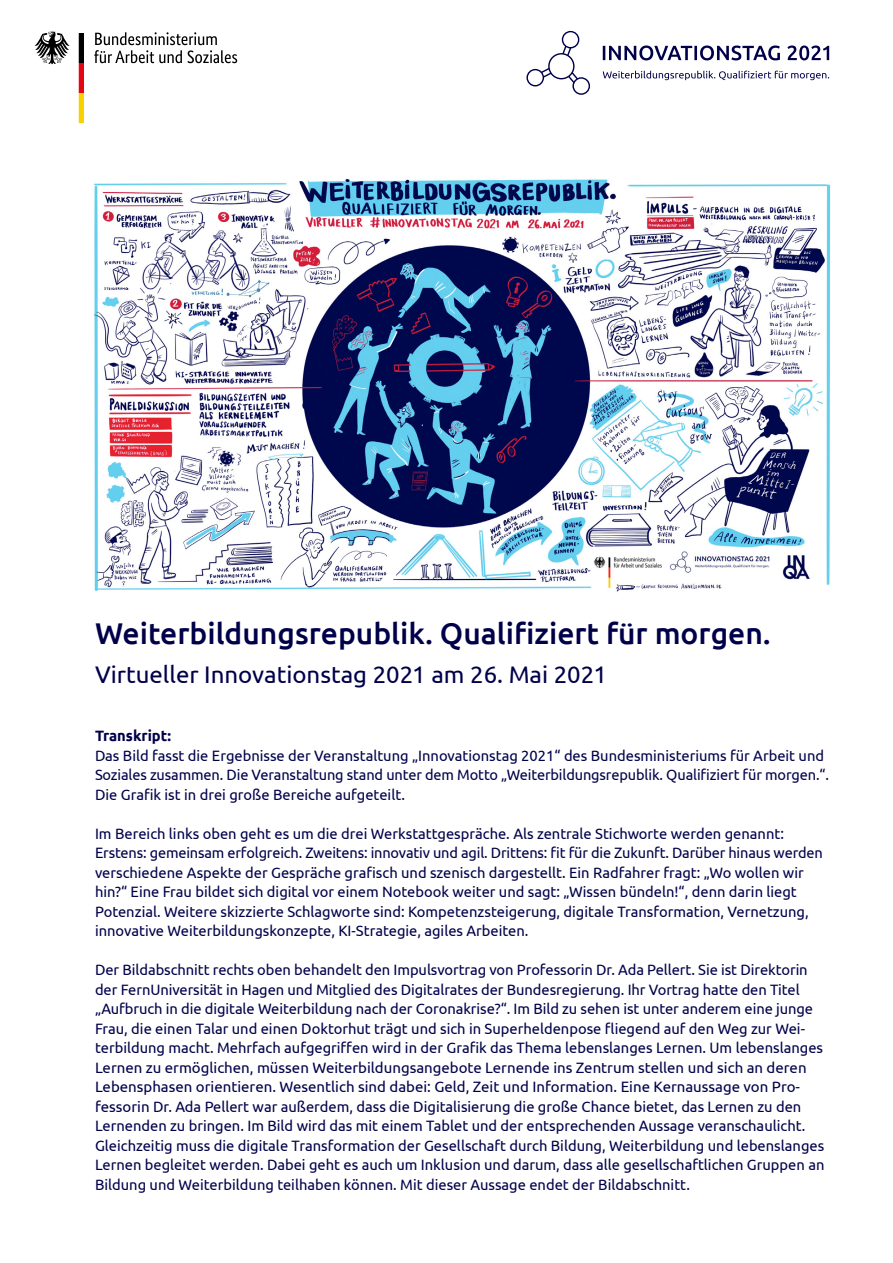
<style>
.page{position:relative;width:893px;height:1263px;background:#fff}
.page>*{position:absolute;margin:0;border:0;box-sizing:border-box;transform-origin:0 0}
.Absatzformat_1{font:500 30px "Ubuntu";color:#00004a}
.Subline{font:24px "Ubuntu";color:#00004a}
.Fließtext{font:15px/19.5px "Ubuntu";color:#00004a}
.Auszeichnung{font:700 15px "Ubuntu";color:#00004a}
</style>
<div class="page">
<svg style="left:94px;top:32px;width:143px;height:31px"></svg>
<svg style="left:35px;top:32px;width:35px;height:32px"></svg>
<svg style="left:79px;top:33px;width:5px;height:90px"></svg>
<svg style="left:787px;top:45px;width:42px;height:15px"></svg>
<svg style="left:603px;top:45px;width:177px;height:15px"></svg>
<svg style="left:603px;top:71px;width:226px;height:9px"></svg>
<svg style="left:537px;top:39px;width:43px;height:48px"></svg>
<div style="left:562px;top:32px;width:17px;height:16px;background:#fff;border-radius:50%"></div>
<div style="left:562px;top:31px;width:17px;height:17px;border:1px solid #00004a;border-radius:50%"></div>
<svg style="left:573px;top:78px;width:16px;height:16px"></svg>
<div style="left:572px;top:77px;width:18px;height:18px;border:1px solid #00004a;border-radius:50%"></div>
<svg style="left:527px;top:70px;width:16px;height:16px"></svg>
<div style="left:526px;top:69px;width:18px;height:17px;border:1px solid #00004a;border-radius:50%"></div>
<div style="left:549px;top:54px;width:25px;height:25px;background:#fff;border-radius:50%"></div>
<div style="left:548px;top:53px;width:27px;height:26px;border:1px solid #00004a;border-radius:50%"></div>
<img style="left:94px;top:179px;width:737px;height:413px">
<h1 class="Absatzformat_1" style="left:95px;top:614px;width:677px">Weiterbildungsrepublik. Qualifiziert für morgen.</h1>
<h2 class="Subline" style="left:95px;top:659px;width:513px">Virtueller Innovationstag 2021 am 26. Mai 2021</h2>
<p class="Auszeichnung" style="left:95px;top:727px;width:78px">Transkript:</p>
<p class="Fließtext" style="left:95px;top:745px;width:735px">Das Bild fasst die Ergebnisse der Veranstaltung „Innovationstag 2021“ des Bundesministeriums für Arbeit und<br>Soziales zusammen. Die Veranstaltung stand unter dem Motto „Weiterbildungsrepublik. Qualifiziert für morgen.“.<br>Die Grafik ist in drei große Bereiche aufgeteilt.</p>
<p class="Fließtext" style="left:95px;top:823px;width:729px">Im Bereich links oben geht es um die drei Werkstattgespräche. Als zentrale Stichworte werden genannt:<br>Erstens: gemeinsam erfolgreich. Zweitens: innovativ und agil. Drittens: fit für die Zukunft. Darüber hinaus werden verschiedene Aspekte der Gespräche grafisch und szenisch dargestellt. Ein Radfahrer fragt: „Wo wollen wir hin?“ Eine Frau bildet sich digital vor einem Notebook weiter und sagt: „Wissen bündeln!“, denn darin liegt Potenzial. Weitere skizzierte Schlagworte sind: Kompetenzsteigerung, digitale Transformation, Vernetzung, innovative Weiterbildungskonzepte, KI-Strategie, agiles Arbeiten.</p>
<p class="Fließtext" style="left:95px;top:959px;width:731px">Der Bildabschnitt rechts oben behandelt den Impulsvortrag von Professorin Dr. Ada Pellert. Sie ist Direktorin der FernUniversität in Hagen und Mitglied des Digitalrates der Bundesregierung. Ihr Vortrag hatte den Titel „Aufbruch in die digitale Weiterbildung nach der Coronakrise?“. Im Bild zu sehen ist unter anderem eine junge Frau, die einen Talar und einen Doktorhut trägt und sich in Superheldenpose fliegend auf den Weg zur Wei&shy;terbildung macht. Mehrfach aufgegriffen wird in der Grafik das Thema lebenslanges Lernen. Um lebenslanges Lernen zu ermöglichen, müssen Weiterbildungsangebote Lernende ins Zentrum stellen und sich an deren Lebensphasen orientieren. Wesentlich sind dabei: Geld, Zeit und Information. Eine Kernaussage von Pro&shy;fessorin Dr. Ada Pellert war außerdem, dass die Digitalisierung die große Chance bietet, das Lernen zu den Lernenden zu bringen. Im Bild wird das mit einem Tablet und der entsprechenden Aussage veranschaulicht.<br>Gleichzeitig muss die digitale Transformation der Gesellschaft durch Bildung, Weiterbildung und lebenslanges Lernen begleitet werden. Dabei geht es auch um Inklusion und darum, dass alle gesellschaftlichen Gruppen an Bildung und Weiterbildung teilhaben können. Mit dieser Aussage endet der Bildabschnitt.</p>
</div>
